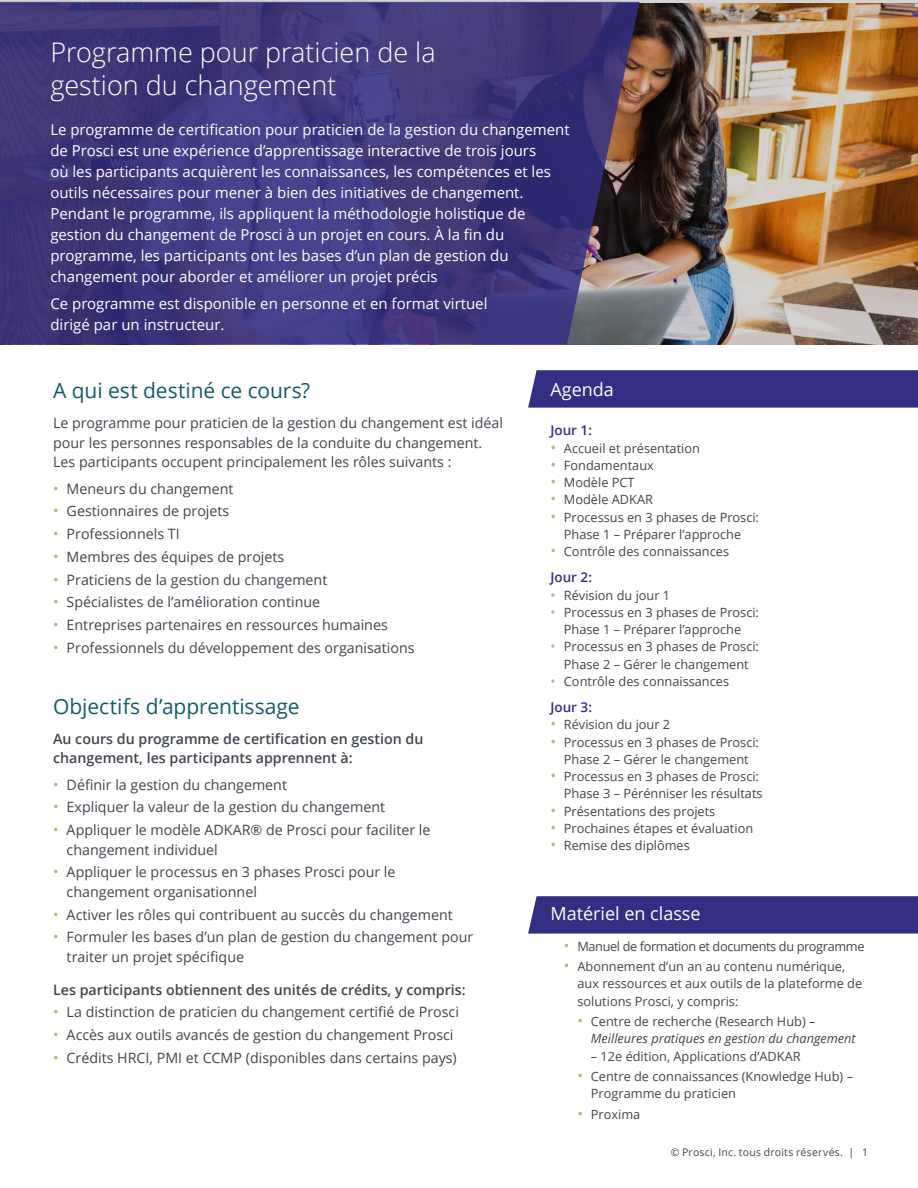
<style>
.page{position:relative;width:918px;height:1188px;background:#fff}
.page>*{position:absolute;margin:0;border:0;box-sizing:border-box;transform-origin:0 0}
.t1{font:300 27px/33px "Open Sans";color:#fff}
.t2{font:21px "Open Sans";letter-spacing:-.005em;color:#135c67}
.t3{font:18px "Open Sans";color:#fff}
.t4{font:15px/21px "Open Sans";color:#fff}
.t5{font:15px "Open Sans";color:#cbaa76}
.t6{font:14.25px/19.5px "Open Sans";color:#3f464e}
.t7{font:600 14.25px/19.5px "Open Sans";color:#3f464e}
.t8{font:600 13.5px "Open Sans";color:#322f83}
.t9{font:13.5px "Open Sans";color:#cbaa76}
.t10{font:12.75px/17.2px "Open Sans";color:#3f464e}
.t11{font:italic 12.75px "Open Sans";color:#3f464e}
.t12{font:12.75px "Open Sans";letter-spacing:-.03em;color:#3f464e}
.t13{font:10.5px "Open Sans";letter-spacing:.02em;color:#3f464e}
</style>
<div class="page">
<img style="left:0;top:0;width:918px;height:344px">
<div style="left:528px;top:896px;width:390px;height:38px;background:#322f83"></div>
<svg style="left:0;top:2px;width:640px;height:342px;background:#413979"></svg>
<div style="left:528px;top:370px;width:390px;height:38px;background:#322f83"></div>
<p class="t1" style="left:50px;top:35px;width:387px">Programme pour praticien de la gestion du changement</p>
<p class="t4" style="left:50px;top:118px;width:521px">Le programme de certification pour praticien de la gestion du changement de Prosci est une expérience d’apprentissage interactive de trois jours<br>où les participants acquièrent les connaissances, les compétences et les outils nécessaires pour mener à bien des initiatives de changement.<br>Pendant le programme, ils appliquent la méthodologie holistique de gestion du changement de Prosci à un projet en cours À. la fin du programme, les participants ont les bases d’un plan de gestion du changement pour aborder et améliorer un projet précis</p>
<p class="t4" style="left:50px;top:293px;width:439px">Ce programme est disponible en personne et en format virtuel dirigé par un instructeur.</p>
<p class="t2" style="left:53px;top:376px;width:258px">A qui est destiné ce cours?</p>
<p class="t6" style="left:53px;top:413px;width:451px">Le programme pour praticien de la gestion du changement est idéal pour les personnes responsables de la conduite du changement.<br>Les participants occupent principalement les rôles suivants :</p>
<p class="t6" style="left:67px;top:478px;width:168px">Meneurs du changement</p>
<p class="t5" style="left:53px;top:478px;width:7px">•</p>
<p class="t5" style="left:53px;top:501px;width:7px">•</p>
<p class="t6" style="left:67px;top:501px;width:164px">Gestionnaires de projets</p>
<p class="t5" style="left:53px;top:523px;width:7px">•</p>
<p class="t6" style="left:67px;top:524px;width:115px">Professionnels TI</p>
<p class="t5" style="left:53px;top:546px;width:7px">•</p>
<p class="t6" style="left:67px;top:546px;width:219px">Membres des équipes de projets</p>
<p class="t5" style="left:53px;top:569px;width:7px">•</p>
<p class="t6" style="left:67px;top:569px;width:262px">Praticiens de la gestion du changement</p>
<p class="t5" style="left:53px;top:592px;width:7px">•</p>
<p class="t6" style="left:67px;top:592px;width:255px">Spécialistes de ’l amélioration continue</p>
<p class="t5" style="left:53px;top:614px;width:7px">•</p>
<p class="t6" style="left:67px;top:615px;width:323px">Entreprises partenaires en ressources humaines</p>
<p class="t5" style="left:53px;top:637px;width:7px">•</p>
<p class="t6" style="left:67px;top:637px;width:349px">Professionnels du développement des organisations</p>
<p class="t2" style="left:53px;top:692px;width:248px">Objectifs d’apprentissage</p>
<p class="t7" style="left:53px;top:729px;width:372px">Au cours du programme de certification en gestion du changement, les participants apprennent :à</p>
<p class="t6" style="left:67px;top:774px;width:222px">Définir la gestion du changement</p>
<p class="t5" style="left:53px;top:774px;width:7px">•</p>
<p class="t5" style="left:53px;top:797px;width:7px">•</p>
<p class="t5" style="left:53px;top:819px;width:7px">•</p>
<p class="t5" style="left:53px;top:862px;width:7px">•</p>
<p class="t5" style="left:53px;top:904px;width:7px">•</p>
<p class="t5" style="left:53px;top:927px;width:7px">•</p>
<p class="t6" style="left:67px;top:797px;width:320px">Expliquer la valeur de la gestion du changement</p>
<p class="t6" style="left:67px;top:820px;width:365px">Appliquer le modèle ADKAR® de Prosci pour faciliter le</p>
<p class="t6" style="left:67px;top:839px;width:153px">changement individuel</p>
<p class="t6" style="left:67px;top:862px;width:330px">Appliquer le processus en 3 phases Prosci pour le</p>
<p class="t6" style="left:67px;top:881px;width:192px">changement organisationnel</p>
<p class="t6" style="left:67px;top:904px;width:388px">Activer les rôles qui contribuent au succès du changement</p>
<p class="t6" style="left:67px;top:927px;width:408px">Formuler les bases d’un plan de gestion du changement pour</p>
<p class="t6" style="left:67px;top:946px;width:179px">traiter un projet spécifique</p>
<p class="t7" style="left:53px;top:980px;width:414px">Les participants obtiennent des unités de crédits y, compris:</p>
<p class="t6" style="left:67px;top:1002px;width:394px">La distinction de praticien du changement certifié de Prosci</p>
<p class="t5" style="left:53px;top:1002px;width:7px">•</p>
<p class="t5" style="left:53px;top:1025px;width:7px">•</p>
<p class="t5" style="left:53px;top:1047px;width:7px">•</p>
<p class="t6" style="left:67px;top:1025px;width:388px">Accès aux outils avancés de gestion du changement Prosci</p>
<p class="t6" style="left:67px;top:1048px;width:392px">Crédits HRCI, PMI et CCMP (disponibles dans certains pays(</p>
<p class="t3" style="left:550px;top:377px;width:65px">Agenda</p>
<p class="t8" style="left:550px;top:421px;width:43px">Jour 1:</p>
<p class="t10" style="left:564px;top:439px;width:138px">Accueil et présentation</p>
<p class="t5" style="left:550px;top:437px;width:7px">•</p>
<p class="t5" style="left:550px;top:454px;width:7px">•</p>
<p class="t10" style="left:564px;top:456px;width:91px">Fondamentaux</p>
<p class="t5" style="left:550px;top:471px;width:7px">•</p>
<p class="t10" style="left:564px;top:474px;width:72px">Modèle PCT</p>
<p class="t5" style="left:550px;top:489px;width:7px">•</p>
<p class="t10" style="left:564px;top:491px;width:91px">Modèle ADKAR</p>
<p class="t5" style="left:550px;top:506px;width:7px">•</p>
<p class="t10" style="left:564px;top:508px;width:197px">Processus en 3 phases de Prosci:</p>
<p class="t10" style="left:564px;top:525px;width:179px">Phase 1 – Préparer ’l approche</p>
<p class="t10" style="left:564px;top:543px;width:167px">Contrôle des connaissances</p>
<p class="t5" style="left:550px;top:540px;width:7px">•</p>
<p class="t8" style="left:550px;top:568px;width:43px">Jour 2:</p>
<p class="t10" style="left:564px;top:586px;width:108px">Révision du jour 1</p>
<p class="t9" style="left:550px;top:586px;width:7px">•</p>
<p class="t9" style="left:550px;top:603px;width:7px">•</p>
<p class="t9" style="left:550px;top:637px;width:7px">•</p>
<p class="t10" style="left:564px;top:603px;width:197px">Processus en 3 phases de Prosci:</p>
<p class="t10" style="left:564px;top:621px;width:179px">Phase 1 – Préparer ’l approche</p>
<p class="t10" style="left:564px;top:638px;width:197px">Processus en 3 phases de Prosci:</p>
<p class="t10" style="left:564px;top:655px;width:186px">Phase 2 – Gérer le changement</p>
<p class="t10" style="left:564px;top:672px;width:167px">Contrôle des connaissances</p>
<p class="t9" style="left:550px;top:672px;width:7px">•</p>
<p class="t8" style="left:550px;top:698px;width:43px">Jour 3:</p>
<p class="t10" style="left:564px;top:716px;width:108px">Révision du jour 2</p>
<p class="t5" style="left:550px;top:714px;width:7px">•</p>
<p class="t5" style="left:550px;top:731px;width:7px">•</p>
<p class="t5" style="left:550px;top:765px;width:7px">•</p>
<p class="t5" style="left:550px;top:800px;width:7px">•</p>
<p class="t5" style="left:550px;top:817px;width:7px">•</p>
<p class="t5" style="left:550px;top:834px;width:7px">•</p>
<p class="t10" style="left:564px;top:733px;width:197px">Processus en 3 phases de Prosci:</p>
<p class="t10" style="left:564px;top:750px;width:186px">Phase 2 – Gérer le changement</p>
<p class="t10" style="left:564px;top:768px;width:197px">Processus en 3 phases de Prosci:</p>
<p class="t10" style="left:564px;top:785px;width:200px">Phase 3 – Pérénniser les résultats</p>
<p class="t10" style="left:564px;top:802px;width:153px">Présentations des projets</p>
<p class="t10" style="left:564px;top:819px;width:191px">Prochaines étapes et évaluation</p>
<p class="t10" style="left:564px;top:837px;width:127px">Remise des diplômes</p>
<p class="t3" style="left:550px;top:901px;width:152px">Matériel en classe</p>
<p class="t12" style="left:577px;top:937px;width:289px">Manuel de formation et documents du programme</p>
<p class="t5" style="left:564px;top:935px;width:7px">•</p>
<p class="t5" style="left:564px;top:955px;width:7px">•</p>
<p class="t10" style="left:577px;top:958px;width:269px">Abonnement d’un an au contenu numérique,</p>
<p class="t10" style="left:577px;top:975px;width:286px">aux ressources et aux outils de la plateforme de solutions Prosci y, compris:</p>
<p class="t10" style="left:591px;top:1013px;width:226px">Centre de recherche (Research Hub –(</p>
<p class="t5" style="left:577px;top:1010px;width:7px">•</p>
<p class="t5" style="left:577px;top:1065px;width:7px">•</p>
<p class="t5" style="left:577px;top:1103px;width:7px">•</p>
<p class="t11" style="left:591px;top:1030px;width:266px">Meilleures pratiques en gestion du changement</p>
<p class="t10" style="left:591px;top:1047px;width:211px">– 12e édition, Applications d’ADKAR</p>
<p class="t10" style="left:591px;top:1068px;width:264px">Centre de connaissances (Knowledge Hub –(</p>
<p class="t10" style="left:591px;top:1085px;width:147px">Programme du praticien</p>
<p class="t10" style="left:591px;top:1105px;width:51px">Proxima</p>
<p class="t13" style="left:671px;top:1145px;width:185px">© Prosci, Inc. tous droits réservés |.</p>
<p class="t13" style="left:862px;top:1145px;width:8px">1</p>
</div>
